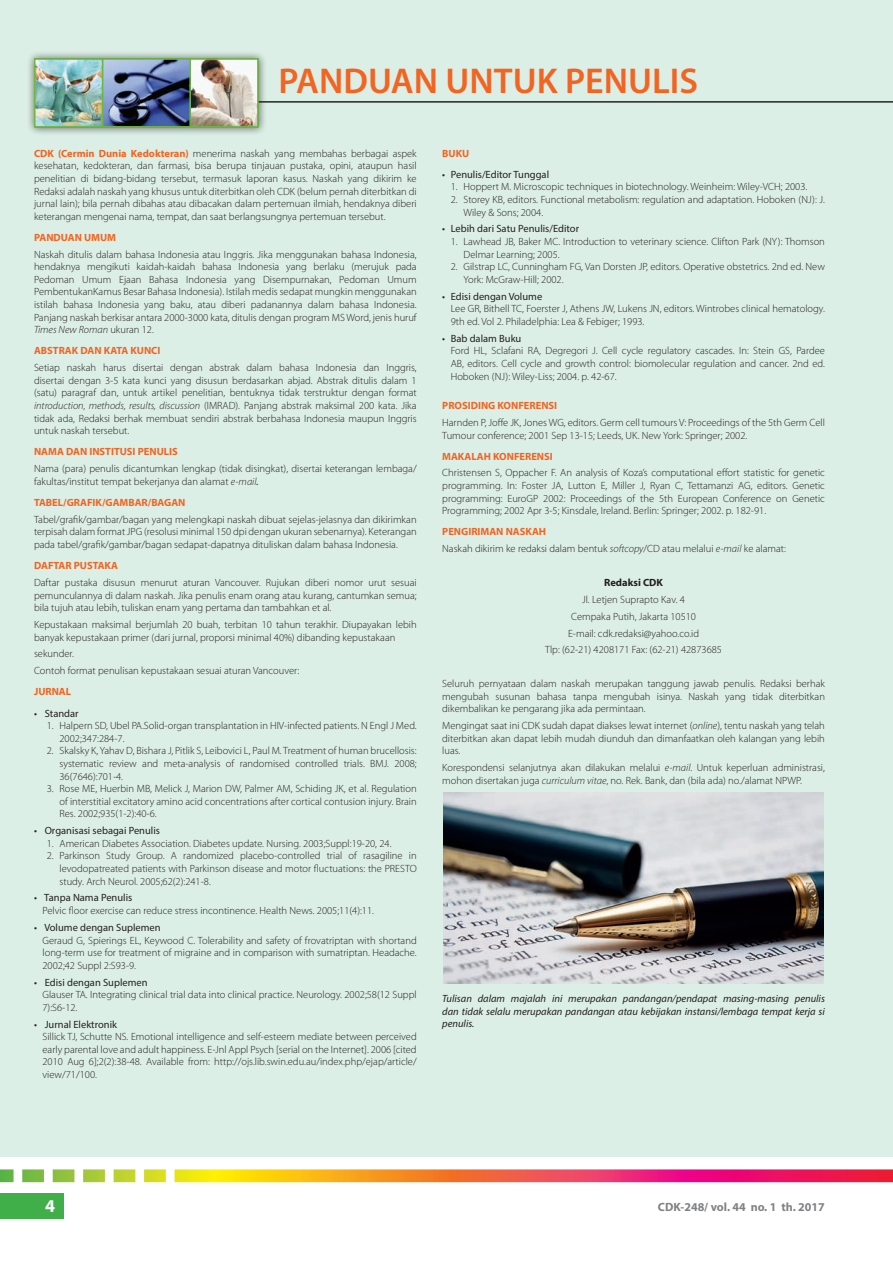
<style>
.page{position:relative;width:893px;height:1263px;background:#fff}
.page>*{position:absolute;margin:0;border:0;box-sizing:border-box;transform-origin:0 0}
.t1{font:600 36px "Myriad Pro";color:#f36421}
.t2{font:700 18px "Myriad Pro";color:#fff}
.t3{font:700 12px "Myriad Pro";color:#808285}
.t4{font:300 10.5px/12.6px "Myriad Pro";color:#231f20;text-align:justify}
.t5{font:10.5px "Myriad Pro";color:#231f20}
.t6{font:italic 10.5px/12.6px "Myriad Pro";color:#231f20;text-align:justify}
.t7{font:700 10.5px "Myriad Pro";color:#f36421}
.t8{font:700 10.5px "Myriad Pro";color:#231f20}
.s1{font-weight:700;color:#f36421}
.s2{font-style:italic}
.s3{font-weight:400;font-style:italic}
</style>
<div class="page">
<div style="left:0;top:1193px;width:64px;height:25px;background:#40ae49"></div>
<svg style="left:0;top:1169px;width:893px;height:13px;background:#e87d51"></svg>
<div style="left:0;top:0;width:893px;height:1157px;background:#dcefe6"></div>
<img style="left:443px;top:792px;width:381px;height:191px">
<hr style="left:259px;top:102px;width:634px;height:1px;background:#231f20">
<div style="left:26px;top:50px;width:241px;height:86px;background:#231f20;opacity:.37"></div>
<img style="left:37px;top:61px;width:63px;height:64px">
<div style="left:34px;top:58px;width:69px;height:70px;border:2px solid #6eb644"></div>
<svg style="left:192px;top:61px;width:64px;height:64px;background:#c7bcb1"></svg>
<div style="left:189px;top:58px;width:70px;height:70px;border:2px solid #6eb644"></div>
<svg style="left:105px;top:61px;width:83px;height:64px;background:#586791"></svg>
<div style="left:102px;top:58px;width:89px;height:70px;border:2px solid #6eb644"></div>
<h1 class="t1" style="left:279px;top:58px;width:421px">PANDUAN UNTUK PENULIS</h1>
<p class="t4" style="left:34px;top:147px;width:384px"><span class="s1">CDK (Cermin Dunia Kedokteran)</span> menerima naskah yang membahas berbagai aspek kesehatan, kedokteran, dan farmasi, bisa berupa tinjauan pustaka, opini, ataupun hasil penelitian di bidang-bidang tersebut, termasuk laporan kasus. Naskah yang dikirim ke Redaksi adalah naskah yang khusus untuk diterbitkan oleh CDK (belum pernah diterbitkan di jurnal lain); bila pernah dibahas atau dibacakan dalam pertemuan ilmiah, hendaknya diberi keterangan mengenai nama, tempat, dan saat berlangsungnya pertemuan tersebut.</p>
<p class="t7" style="left:34px;top:230px;width:84px">PANDUAN UMUM</p>
<p class="t4" style="left:34px;top:248px;width:384px">Naskah ditulis dalam bahasa Indonesia atau Inggris. Jika menggunakan bahasa Indonesia, hendaknya mengikuti kaidah-kaidah bahasa Indonesia yang berlaku (merujuk pada Pedoman Umum Ejaan Bahasa Indonesia yang Disempurnakan, Pedoman Umum PembentukanKamus Besar Bahasa Indonesia). Istilah medis sedapat mungkin menggunakan istilah bahasa Indonesia yang baku, atau diberi padanannya dalam bahasa Indonesia.<br>Panjang naskah berkisar antara 2000-3000 kata, ditulis dengan program MS Word, jenis huruf <span class="s2">Times New Roman</span> ukuran 12.</p>
<p class="t7" style="left:34px;top:344px;width:128px">ABSTRAK DAN KATA KUNCI</p>
<p class="t4" style="left:34px;top:362px;width:384px">Setiap naskah harus disertai dengan abstrak dalam bahasa Indonesia dan Inggris, disertai dengan 3-5 kata kunci yang disusun berdasarkan abjad. Abstrak ditulis dalam 1 (satu) paragraf dan, untuk artikel penelitian, bentuknya tidak terstruktur dengan format <span class="s2">introduction, methods, results, discussion</span> (IMRAD). Panjang abstrak maksimal 200 kata. Jika tidak ada, Redaksi berhak membuat sendiri abstrak berbahasa Indonesia maupun Inggris untuk naskah tersebut.</p>
<p class="t7" style="left:34px;top:445px;width:145px">NAMA DAN INSTITUSI PENULIS</p>
<p class="t4" style="left:34px;top:463px;width:384px">Nama (para) penulis dicantumkan lengkap (tidak disingkat), disertai keterangan lembaga/ fakultas/institut tempat bekerjanya dan alamat <span class="s2">e-mail</span><span class="s3">.</span></p>
<p class="t7" style="left:34px;top:495px;width:153px">TABEL/GRAFIK/GAMBAR/BAGAN</p>
<p class="t4" style="left:34px;top:513px;width:384px">Tabel/grafik/gambar/bagan yang melengkapi naskah dibuat sejelas-jelasnya dan dikirimkan terpisah dalam format JPG (resolusi minimal 150 dpi dengan ukuran sebenarnya). Keterangan pada tabel/grafik/gambar/bagan sedapat-dapatnya dituliskan dalam bahasa Indonesia.</p>
<p class="t7" style="left:34px;top:559px;width:86px">DAFTAR PUSTAKA</p>
<p class="t4" style="left:34px;top:576px;width:384px">Daftar pustaka disusun menurut aturan Vancouver. Rujukan diberi nomor urut sesuai pemunculannya di dalam naskah. Jika penulis enam orang atau kurang, cantumkan semua; bila tujuh atau lebih, tuliskan enam yang pertama dan tambahkan et al.</p>
<p class="t4" style="left:34px;top:618px;width:384px">Kepustakaan maksimal berjumlah 20 buah, terbitan 10 tahun terakhir. Diupayakan lebih banyak kepustakaan primer (dari jurnal, proporsi minimal 40%) dibanding kepustakaan</p>
<p class="t4" style="left:34px;top:646px;width:267px;line-height:16.8px">sekunder.<br>Contoh format penulisan kepustakaan sesuai aturan Vancouver:</p>
<p class="t7" style="left:34px;top:685px;width:39px">JURNAL</p>
<p class="t5" style="left:34px;top:706px;width:46px">• Standar</p>
<p class="t4" style="left:60px;top:719px;width:359px;text-indent:-13px">1. Halpern SD, Ubel PA.Solid-organ transplantation in HIV-infected patients. N Engl J Med.<br>2002;347:284-7.</p>
<p class="t4" style="left:60px;top:745px;width:359px;text-indent:-13px">2. Skalsky K, Yahav D, Bishara J, Pitlik S, Leibovici L, Paul M. Treatment of human brucellosis: systematic review and meta-analysis of randomised controlled trials. BMJ. 2008; 36(7646):701-4.</p>
<p class="t4" style="left:60px;top:782px;width:359px;text-indent:-13px">3. Rose ME, Huerbin MB, Melick J, Marion DW, Palmer AM, Schiding JK, et al. Regulation of interstitial excitatory amino acid concentrations after cortical contusion injury. Brain Res. 2002;935(1-2):40-6.</p>
<p class="t5" style="left:34px;top:824px;width:127px">• Organisasi sebagai Penulis</p>
<p class="t4" style="left:47px;top:837px;width:346px">1. American Diabetes Association. Diabetes update. Nursing. 2003;Suppl:19-20, 24.</p>
<p class="t4" style="left:60px;top:850px;width:359px;text-indent:-13px">2. Parkinson Study Group. A randomized placebo-controlled trial of rasagiline in levodopatreated patients with Parkinson disease and motor fluctuations: the PRESTO study. Arch Neurol. 2005;62(2):241-8.</p>
<p class="t5" style="left:34px;top:891px;width:100px">• Tanpa Nama Penulis</p>
<p class="t4" style="left:43px;top:904px;width:333px">Pelvic floor exercise can reduce stress incontinence. Health News. 2005;11(4):11.</p>
<p class="t5" style="left:34px;top:921px;width:128px">• Volume dengan Suplemen</p>
<p class="t4" style="left:43px;top:934px;width:376px">Geraud G, Spierings EL, Keywood C. Tolerability and safety of frovatriptan with shortand long-term use for treatment of migraine and in comparison with sumatriptan. Headache.<br>2002;42 Suppl 2:S93-9.</p>
<p class="t5" style="left:34px;top:975px;width:115px">• Edisi dengan Suplemen</p>
<p class="t4" style="left:43px;top:988px;width:376px">Glauser TA. Integrating clinical trial data into clinical practice. Neurology. 2002;58(12 Suppl<br>7):S6-12.</p>
<p class="t5" style="left:34px;top:1018px;width:85px">• Jurnal Elektronik</p>
<p class="t4" style="left:43px;top:1030px;width:376px">Sillick TJ, Schutte NS. Emotional intelligence and self-esteem mediate between perceived early parental love and adult happiness. E-Jnl Appl Psych [serial on the Internet]. 2006 [cited 2010 Aug 6];2(2):38-48. Available from: http://ojs.lib.swin.edu.au/index.php/ejap/article/ view/71/100.</p>
<p class="t7" style="left:442px;top:146px;width:29px">BUKU</p>
<p class="t5" style="left:442px;top:168px;width:108px">• Penulis/Editor Tunggal</p>
<p class="t4" style="left:451px;top:181px;width:358px">1. Hoppert M. Microscopic techniques in biotechnology. Weinheim: Wiley-VCH; 2003.</p>
<p class="t4" style="left:463px;top:193px;width:363px;text-indent:-13px">2. Storey KB, editors. Functional metabolism: regulation and adaptation. Hoboken (NJ): J.<br>Wiley &amp; Sons; 2004.</p>
<p class="t5" style="left:442px;top:222px;width:138px">• Lebih dari Satu Penulis/Editor</p>
<p class="t4" style="left:463px;top:235px;width:363px;text-indent:-13px">1. Lawhead JB, Baker MC. Introduction to veterinary science. Clifton Park (NY): Thomson<br>Delmar Learning; 2005.</p>
<p class="t4" style="left:463px;top:261px;width:363px;text-indent:-13px">2. Gilstrap LC, Cunningham FG, Van Dorsten JP, editors. Operative obstetrics. 2nd ed. New<br>York: McGraw-Hill; 2002.</p>
<p class="t5" style="left:442px;top:290px;width:102px">• Edisi dengan Volume</p>
<p class="t4" style="left:451px;top:303px;width:376px">Lee GR, Bithell TC, Foerster J, Athens JW, Lukens JN, editors. Wintrobes clinical hematology.<br>9th ed. Vol 2. Philadelphia: Lea &amp; Febiger; 1993.</p>
<p class="t5" style="left:442px;top:332px;width:81px">• Bab dalam Buku</p>
<p class="t4" style="left:451px;top:345px;width:376px">Ford HL, Sclafani RA, Degregori J. Cell cycle regulatory cascades. In: Stein GS, Pardee AB, editors. Cell cycle and growth control: biomolecular regulation and cancer. 2nd ed.<br>Hoboken (NJ): Wiley-Liss; 2004. p. 42-67.</p>
<p class="t7" style="left:442px;top:399px;width:117px">PROSIDING KONFERENSI</p>
<p class="t4" style="left:442px;top:416px;width:384px">Harnden P, Joffe JK, Jones WG, editors. Germ cell tumours V: Proceedings of the 5th Germ Cell<br>Tumour conference; 2001 Sep 13-15; Leeds, UK. New York: Springer; 2002.</p>
<p class="t7" style="left:442px;top:449px;width:112px">MAKALAH KONFERENSI</p>
<p class="t4" style="left:442px;top:467px;width:384px">Christensen S, Oppacher F. An analysis of Koza’s computational effort statistic for genetic programming. In: Foster JA, Lutton E, Miller J, Ryan C, Tettamanzi AG, editors. Genetic programming: EuroGP 2002: Proceedings of the 5th European Conference on Genetic Programming; 2002 Apr 3-5; Kinsdale, Ireland. Berlin: Springer; 2002. p. 182-91.</p>
<p class="t4" style="left:442px;top:524px;width:345px;line-height:16.8px"><span class="s1">PENGIRIMAN NASKAH<br></span>Naskah dikirim ke redaksi dalam bentuk <span class="s2">softcopy</span>/CD atau melalui <span class="s2">e-mail</span> ke alamat:</p>
<p class="t8" style="left:604px;top:576px;width:60px">Redaksi CDK</p>
<p class="t4" style="left:545px;top:591px;width:178px;line-height:16.8px;text-align:center">Jl. Letjen Suprapto Kav. 4<br>Cempaka Putih, Jakarta 10510<br>E-mail: cdk.redaksi@yahoo.co.id<br>Tlp: (62-21) 4208171 Fax: (62-21) 42873685</p>
<p class="t4" style="left:442px;top:677px;width:384px">Seluruh pernyataan dalam naskah merupakan tanggung jawab penulis. Redaksi berhak mengubah susunan bahasa tanpa mengubah isinya. Naskah yang tidak diterbitkan dikembalikan ke pengarang jika ada permintaan.</p>
<p class="t4" style="left:442px;top:719px;width:384px">Mengingat saat ini CDK sudah dapat diakses lewat internet (<span class="s2">online</span>), tentu naskah yang telah diterbitkan akan dapat lebih mudah diunduh dan dimanfaatkan oleh kalangan yang lebih luas.</p>
<p class="t4" style="left:442px;top:761px;width:384px">Korespondensi selanjutnya akan dilakukan melalui <span class="s2">e-mail</span>. Untuk keperluan administrasi, mohon disertakan juga <span class="s2">curriculum vitae</span>, no. Rek. Bank, dan (bila ada) no./alamat NPWP.</p>
<p class="t6" style="left:442px;top:992px;width:384px">Tulisan dalam majalah ini merupakan pandangan/pendapat masing-masing penulis dan tidak selalu merupakan pandangan atau kebijakan instansi/lembaga tempat kerja si penulis.</p>
<h2 class="t2" style="left:45px;top:1194px;width:11px">4</h2>
<p class="t3" style="left:658px;top:1199px;width:169px">CDK-248/ vol. 44 no. 1 th. 2017</p>
</div>
